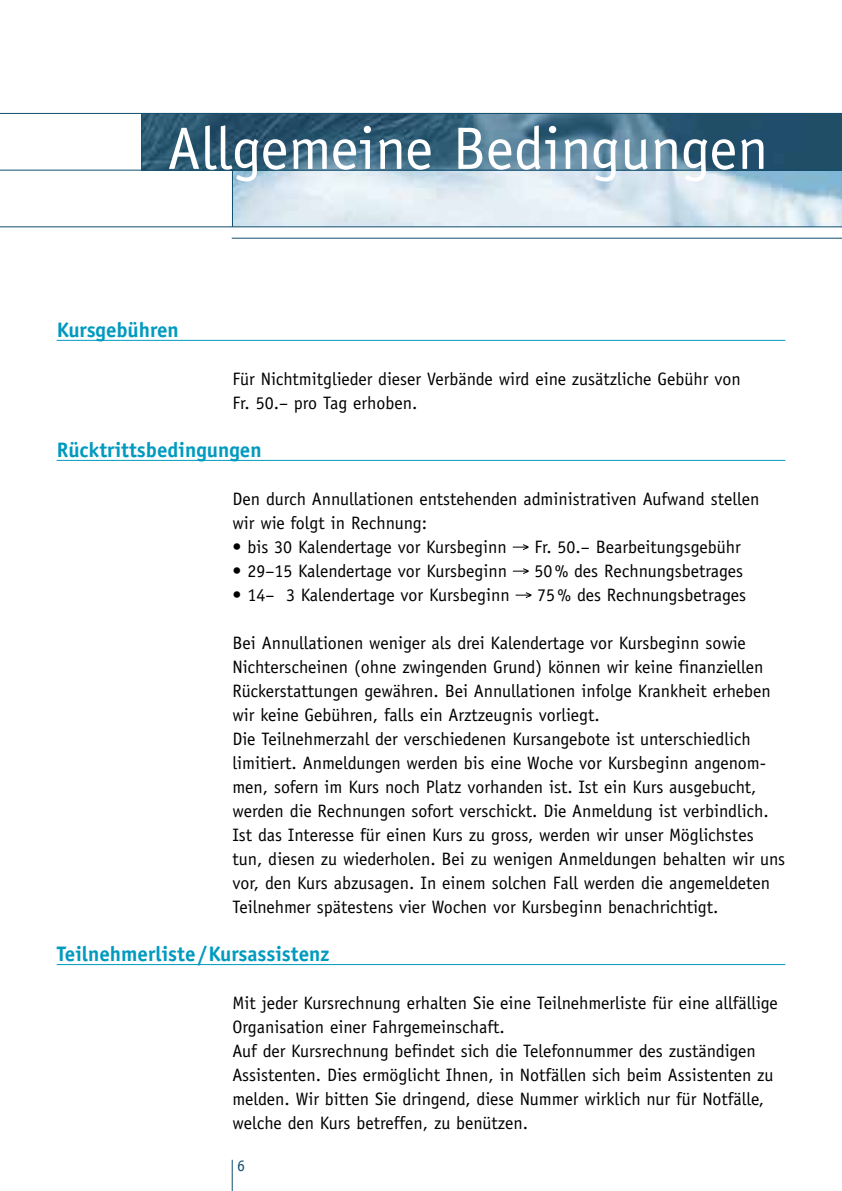
<style>
.page{position:relative;width:842px;height:1191px;background:#fff}
.page>*{position:absolute;margin:0;border:0;box-sizing:border-box;transform-origin:0 0}
.t1{font:60px "Officina Sans Std";color:#fff}
.t2{font:700 21px "Officina Sans Std";color:#009abf}
.t3{font:18px/24px "Officina Sans Std";color:#000}
.t4{font:16px "Officina Sans Std";color:#114e6e}
</style>
<div class="page">
<hr style="left:232px;top:1159px;width:1px;height:32px;background:#114e6e">
<svg style="left:142px;top:114px;width:700px;height:56px;background:#38647d"></svg>
<hr style="left:0;top:170px;width:842px;height:1px;background:#114e6e">
<hr style="left:0;top:113px;width:842px;height:1px;background:#114e6e">
<hr style="left:141px;top:113px;width:1px;height:57px;background:#114e6e">
<hr style="left:232px;top:170px;width:1px;height:57px;background:#114e6e">
<hr style="left:0;top:226px;width:842px;height:1px;background:#114e6e">
<hr style="left:232px;top:238px;width:610px;height:1px;background:#114e6e">
<hr style="left:57px;top:340px;width:728px;height:1px;background:#009abf">
<hr style="left:57px;top:460px;width:728px;height:1px;background:#009abf">
<hr style="left:57px;top:964px;width:728px;height:1px;background:#009abf">
<svg style="left:513px;top:544px;width:15px;height:6px"></svg>
<svg style="left:513px;top:568px;width:16px;height:6px"></svg>
<svg style="left:516px;top:592px;width:15px;height:6px"></svg>
<h1 class="t1" style="left:167px;top:113px;width:603px">Allgemeine Bedingungen</h1>
<p class="t2" style="left:57px;top:316px;width:124px">Kursgebühren</p>
<p class="t3" style="left:232px;top:366px;width:510px">Für Nichtmitglieder dieser Verbände wird eine zusätzliche Gebühr von<br>Fr. 50.– pro Tag erhoben.</p>
<p class="t2" style="left:57px;top:436px;width:206px">Rücktrittsbedingungen</p>
<p class="t3" style="left:232px;top:486px;width:528px">Den durch Annullationen entstehenden administrativen Aufwand stellen wir wie folgt in Rechnung:</p>
<p class="t3" style="left:232px;top:534px;width:276px">• bis 30 Kalendertage vor Kursbeginn</p>
<p class="t3" style="left:534px;top:534px;width:208px">Fr. 50.– Bearbeitungsgebühr</p>
<p class="t3" style="left:232px;top:558px;width:276px">• 29–15 Kalendertage vor Kursbeginn</p>
<p class="t3" style="left:534px;top:558px;width:210px">50% des Rechnungsbetrages</p>
<p class="t3" style="left:232px;top:582px;width:279px">• 14– 3 Kalendertage vor Kursbeginn</p>
<p class="t3" style="left:537px;top:582px;width:210px">75% des Rechnungsbetrages</p>
<p class="t3" style="left:232px;top:630px;width:554px">Bei Annullationen weniger als drei Kalendertage vor Kursbeginn sowie Nichterscheinen (ohne zwingenden Grund) können wir keine finanziellen Rückerstattungen gewähren. Bei Annullationen infolge Krankheit erheben wir keine Gebühren, falls ein Arztzeugnis vorliegt.<br>Die Teilnehmerzahl der verschiedenen Kursangebote ist unterschiedlich limitiert. Anmeldungen werden bis eine Woche vor Kursbeginn angenom&shy;men, sofern im Kurs noch Platz vorhanden ist. Ist ein Kurs ausgebucht, werden die Rechnungen sofort verschickt. Die Anmeldung ist verbindlich.<br>Ist das Interesse für einen Kurs zu gross, werden wir unser Möglichstes tun, diesen zu wiederholen. Bei zu wenigen Anmeldungen behalten wir uns vor, den Kurs abzusagen. In einem solchen Fall werden die angemeldeten Teilnehmer spätestens vier Wochen vor Kursbeginn benachrichtigt.</p>
<p class="t2" style="left:57px;top:940px;width:274px">Teilnehmerliste/Kursassistenz</p>
<p class="t3" style="left:232px;top:990px;width:547px">Mit jeder Kursrechnung erhalten Sie eine Teilnehmerliste für eine allfällige Organisation einer Fahrgemeinschaft.<br>Auf der Kursrechnung befindet sich die Telefonnummer des zuständigen Assistenten. Dies ermöglicht Ihnen, in Notfällen sich beim Assistenten zu melden. Wir bitten Sie dringend, diese Nummer wirklich nur für Notfälle, welche den Kurs betreffen, zu benützen.</p>
<p class="t4" style="left:237px;top:1156px;width:9px">6</p>
</div>
